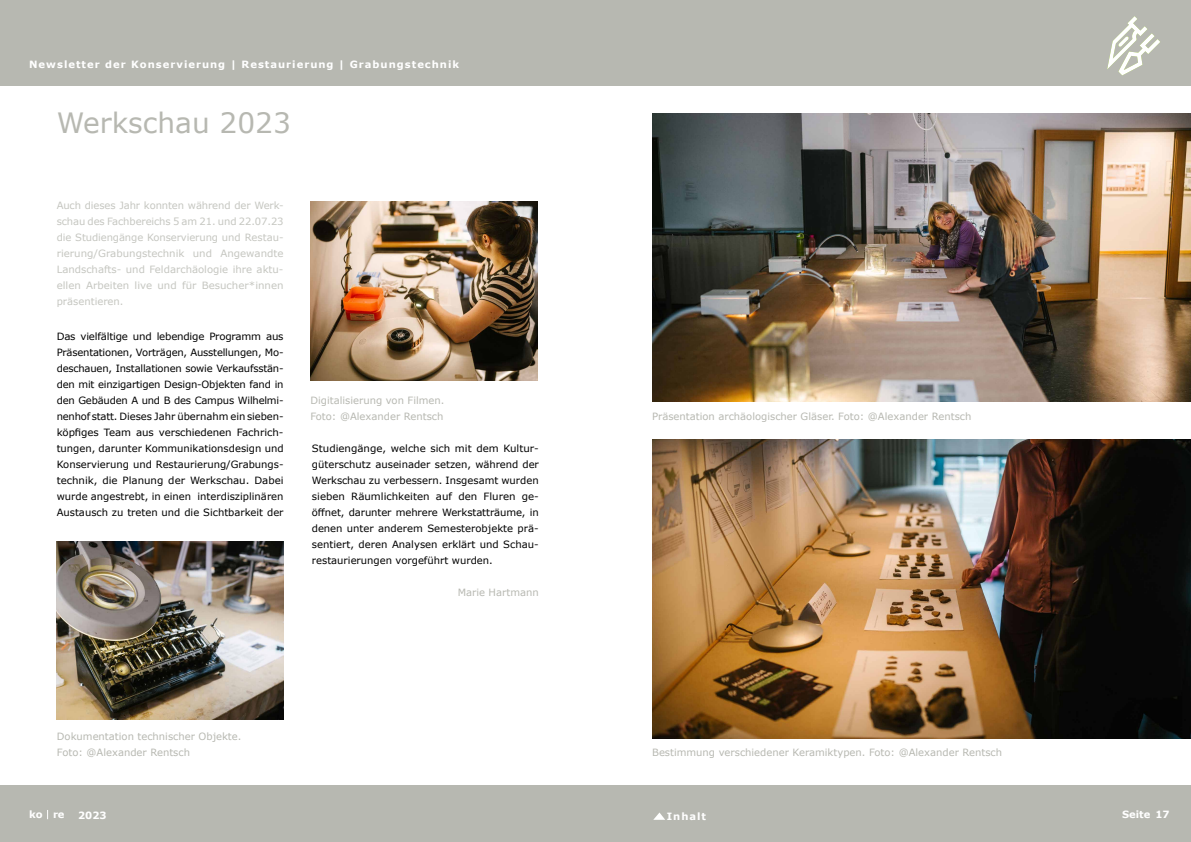
<style>
.page{position:relative;width:1191px;height:842px;background:#fff}
.page>*{position:absolute;margin:0;border:0;box-sizing:border-box;transform-origin:0 0}
.t1{font:28px "Verdana";color:#b7b8b1}
.t2{font:10px/16px "Verdana";color:#000;text-align:justify}
.t3{font:10px/16px "Verdana";color:#c5c6c0;text-align:justify}
.t4{font:10px/16px "Verdana";color:#b7b8b1}
.t5{font:700 10px "Verdana";letter-spacing:.1em;color:#fff}
</style>
<div class="page">
<div style="left:0;top:0;width:595px;height:85px;background:#b7b8b1"></div>
<div style="left:0;top:785px;width:595px;height:57px;background:#b7b8b1"></div>
<div style="left:595px;top:0;width:596px;height:85px;background:#b7b8b1"></div>
<div style="left:595px;top:785px;width:596px;height:57px;background:#b7b8b1"></div>
<svg style="left:1107px;top:16px;width:53px;height:59px"></svg>
<svg style="left:653px;top:812px;width:12px;height:8px"></svg>
<img style="left:652px;top:113px;width:539px;height:288px">
<img style="left:652px;top:439px;width:539px;height:299px">
<img style="left:57px;top:541px;width:227px;height:179px">
<img style="left:310px;top:201px;width:227px;height:179px">
<p class="t5" style="left:29px;top:57px;width:431px">Newsletter der Konservierung | Restaurierung | Grabungstechnik</p>
<h1 class="t1" style="left:57px;top:104px;width:236px">Werkschau 2023</h1>
<p class="t3" style="left:57px;top:197px;width:228px">Auch dieses Jahr konnten während der Werk&shy;schau des Fachbereichs 5 am 21. und 22.07.23 die Studiengänge Konservierung und Restau&shy;rierung/Grabungstechnik und Angewandte Landschafts- und Feldarchäologie ihre aktu&shy;ellen Arbeiten live und für Besucher*innen präsentieren.</p>
<p class="t2" style="left:57px;top:328px;width:228px">Das vielfältige und lebendige Programm aus Präsentationen, Vorträgen, Ausstellungen, Mo&shy;deschauen, Installationen sowie Verkaufsstän&shy;den mit einzigartigen Design-Objekten fand in den Gebäuden A und B des Campus Wilhelmi&shy;nenhof statt. Dieses Jahr übernahm ein sieben&shy;köpfiges Team aus verschiedenen Fachrich&shy;tungen, darunter Kommunikationsdesign und Konservierung und Restaurierung/Grabungs&shy;technik, die Planung der Werkschau. Dabei wurde angestrebt, in einen interdisziplinären Austausch zu treten und die Sichtbarkeit der</p>
<p class="t4" style="left:310px;top:392px;width:136px">Digitalisierung von Filmen.<br>Foto: @Alexander Rentsch</p>
<p class="t2" style="left:312px;top:440px;width:228px">Studiengänge, welche sich mit dem Kultur&shy;güterschutz auseinader setzen, während der Werkschau zu verbessern. Insgesamt wurden sieben Räumlichkeiten auf den Fluren ge&shy;öffnet, darunter mehrere Werkstatträume, in denen unter anderem Semesterobjekte prä&shy;sentiert, deren Analysen erklärt und Schau&shy;restaurierungen vorgeführt wurden.</p>
<p class="t4" style="left:458px;top:584px;width:83px">Marie Hartmann</p>
<p class="t4" style="left:57px;top:728px;width:186px">Dokumentation technischer Objekte.<br>Foto: @Alexander Rentsch</p>
<p class="t4" style="left:652px;top:408px;width:321px">Präsentation archäologischer Gläser. Foto: @Alexander Rentsch</p>
<p class="t4" style="left:652px;top:744px;width:351px">Bestimmung verschiedener Keramiktypen. Foto: @Alexander Rentsch</p>
<p class="t5" style="left:29px;top:807px;width:37px">ko re</p>
<p class="t5" style="left:78px;top:808px;width:30px">2023</p>
<p class="t5" style="left:667px;top:809px;width:41px">Inhalt</p>
<p class="t5" style="left:1122px;top:807px;width:49px">Seite 17</p>
</div>
